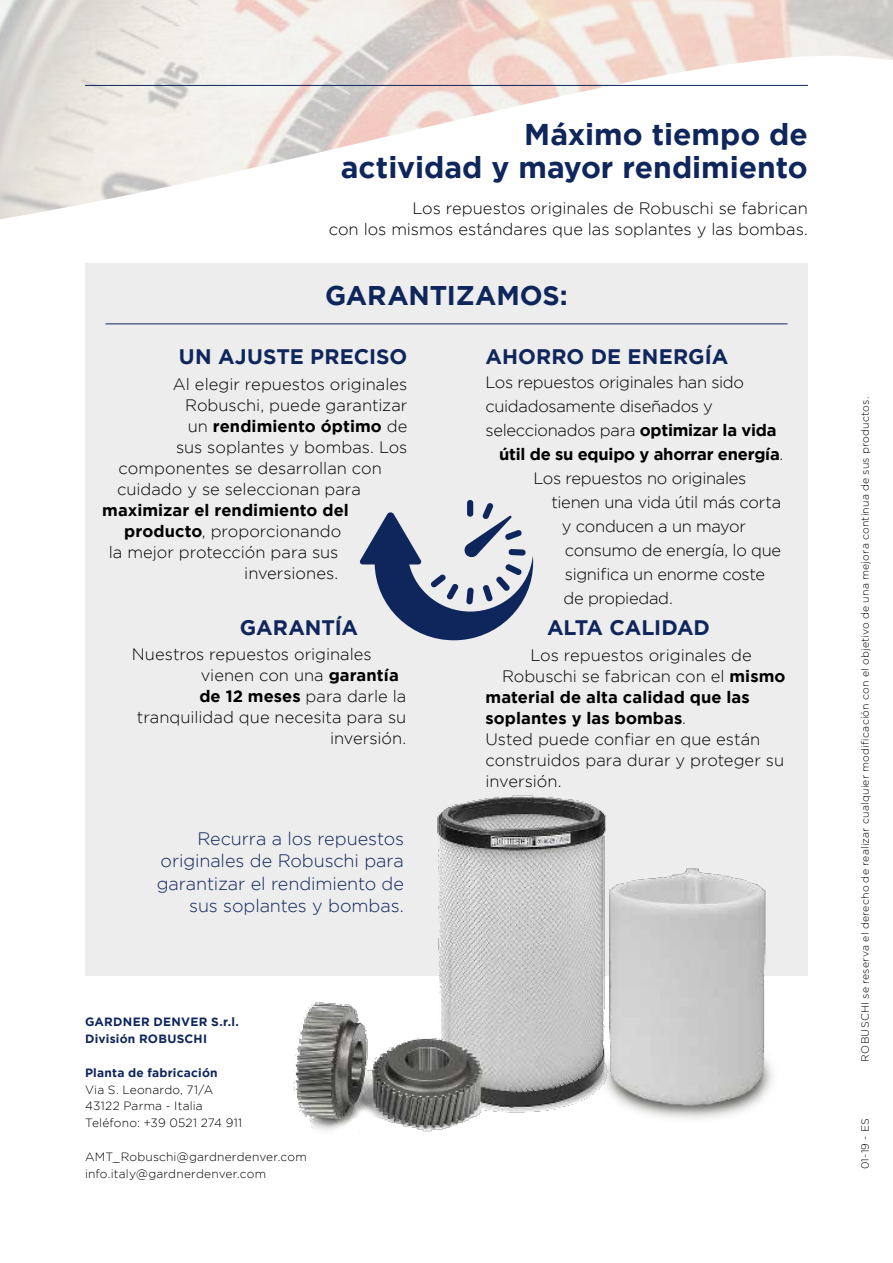
<style>
.page{position:relative;width:893px;height:1263px;background:#fff}
.page>*{position:absolute;margin:0;border:0;box-sizing:border-box;transform-origin:0 0}
.t1{font:700 30px/33px "Gotham";color:#0f265c;text-align:right}
.t2{font:700 27px "Gotham";letter-spacing:-.005em;color:#0f265c}
.t3{font:700 21px "Gotham";color:#0f265c}
.t4{font:300 18px/22.5px "Gotham";letter-spacing:-.005em;color:#0f265c;text-align:right}
.t5{font:300 16.5px/21px "Gotham";letter-spacing:-.005em;color:#000;text-align:right}
.t6{font:700 16.5px "Gotham";letter-spacing:.005em;color:#000}
.t7{font:700 16.5px "Gotham";letter-spacing:-.015em;color:#000}
.t8{font:300 12px/16.8px "Gotham";letter-spacing:.015em;color:#000}
.t9{font:700 12px/16.8px "Gotham";letter-spacing:.02em;color:#0f265c}
.t10{font:300 10.5px "Gotham";letter-spacing:.02em;color:#000}
.s1{font-weight:300}
.s2{font-weight:700}
</style>
<div class="page">
<div style="left:85px;top:264px;width:723px;height:712px;background:#ededed"></div>
<div style="left:467px;top:500px;width:6px;height:17px;background:#0f265c;border-radius:3px"></div>
<svg style="left:359px;top:503px;width:174px;height:137px"></svg>
<img style="left:293px;top:795px;width:480px;height:337px">
<img style="left:0;top:0;width:893px;height:219px">
<hr style="left:85px;top:85px;width:723px;height:1px;background:#0f265c">
<hr style="left:106px;top:323px;width:681px;height:1px;background:#0f265c">
<h1 class="t1" style="left:341px;top:117px;width:469px">Máximo tiempo de<br>actividad y mayor rendimiento</h1>
<p class="t5" style="left:329px;top:197px;width:481px">Los repuestos originales de Robuschi se fabrican<br>con los mismos estándares que las soplantes y las bombas.</p>
<h2 class="t2" style="left:325px;top:280px;width:244px">GARANTIZAMOS:</h2>
<p class="t3" style="left:179px;top:345px;width:230px">UN AJUSTE PRECISO</p>
<p class="t5" style="left:173px;top:373px;width:236px">Al elegir repuestos originales</p>
<p class="t5" style="left:185px;top:394px;width:224px">Robuschi, puede garantizar</p>
<p class="t6" style="left:188px;top:416px;width:221px"><span class="s1">un</span> rendimiento óptimo <span class="s1">de</span></p>
<p class="t5" style="left:176px;top:436px;width:233px">sus soplantes y bombas. Los</p>
<p class="t5" style="left:119px;top:457px;width:265px">componentes se desarrollan con</p>
<p class="t5" style="left:117px;top:478px;width:245px">cuidado y se seleccionan para</p>
<p class="t6" style="left:102px;top:500px;width:248px">maximizar el rendimiento del</p>
<p class="t5" style="left:124px;top:520px;width:219px"><span class="s2">producto</span>, proporcionando</p>
<p class="t5" style="left:109px;top:541px;width:231px">la mejor protección para sus</p>
<p class="t5" style="left:244px;top:562px;width:96px">inversiones.</p>
<p class="t3" style="left:240px;top:615px;width:120px">GARANTÍA</p>
<p class="t5" style="left:132px;top:644px;width:242px">Nuestros repuestos originales</p>
<p class="t5" style="left:201px;top:665px;width:199px">vienen con una <span class="s2">garantía</span></p>
<p class="t5" style="left:199px;top:686px;width:208px"><span class="s2">de 12 meses</span> para darle la</p>
<p class="t5" style="left:137px;top:707px;width:271px">tranquilidad que necesita para su</p>
<p class="t5" style="left:330px;top:728px;width:78px">inversión.</p>
<p class="t4" style="left:157px;top:827px;width:249px">Recurra a los repuestos originales de Robuschi para garantizar el rendimiento de sus soplantes y bombas.</p>
<p class="t9" style="left:85px;top:1013px;width:155px">GARDNER DENVER S.r.l.<br>División ROBUSCHI</p>
<p class="t9" style="left:85px;top:1064px;width:134px">Planta de fabricación</p>
<p class="t8" style="left:85px;top:1081px;width:158px">Via S. Leonardo, 71/A<br>43122 Parma - Italia<br>Teléfono: +39 0521 274 911</p>
<p class="t8" style="left:85px;top:1148px;width:223px">AMT_Robuschi@gardnerdenver.com info.italy@gardnerdenver.com</p>
<p class="t3" style="left:485px;top:345px;width:244px">AHORRO DE ENERGÍA</p>
<p class="t5" style="left:485px;top:372px;width:260px">Los repuestos originales han sido</p>
<p class="t5" style="left:485px;top:396px;width:229px">cuidadosamente diseñados y</p>
<p class="t5" style="left:485px;top:420px;width:292px">seleccionados para <span class="s2">optimizar la vida</span></p>
<p class="t7" style="left:499px;top:445px;width:286px">útil de su equipo y ahorrar energía<span class="s1">.</span></p>
<p class="t5" style="left:533px;top:468px;width:214px">Los repuestos no originales</p>
<p class="t5" style="left:551px;top:492px;width:231px">tienen una vida útil más corta</p>
<p class="t5" style="left:562px;top:516px;width:186px">y conducen a un mayor</p>
<p class="t5" style="left:565px;top:540px;width:218px">consumo de energía, lo que</p>
<p class="t5" style="left:565px;top:564px;width:201px">significa un enorme coste</p>
<p class="t5" style="left:563px;top:588px;width:111px">de propiedad.</p>
<p class="t3" style="left:547px;top:616px;width:165px">ALTA CALIDAD</p>
<p class="t5" style="left:530px;top:644px;width:223px">Los repuestos originales de</p>
<p class="t5" style="left:502px;top:665px;width:285px">Robuschi se fabrican con el <span class="s2">mismo</span></p>
<p class="t6" style="left:485px;top:687px;width:266px">material de alta calidad que las</p>
<p class="t6" style="left:485px;top:708px;width:202px">soplantes y las bombas<span class="s1">.</span></p>
<p class="t5" style="left:485px;top:728px;width:276px">Usted puede confiar en que están</p>
<p class="t5" style="left:485px;top:749px;width:300px">construidos para durar y proteger su</p>
<p class="t5" style="left:485px;top:770px;width:78px">inversión.</p>
<p class="t10" style="left:859px;top:1061px;width:666px;rotate:-90deg">ROBUSCHI se reserva el derecho de realizar cualquier modificación con el objetivo de una mejora continua de sus productos.</p>
<p class="t10" style="left:859px;top:1169px;width:53px;rotate:-90deg">01-19 - ES</p>
</div>
